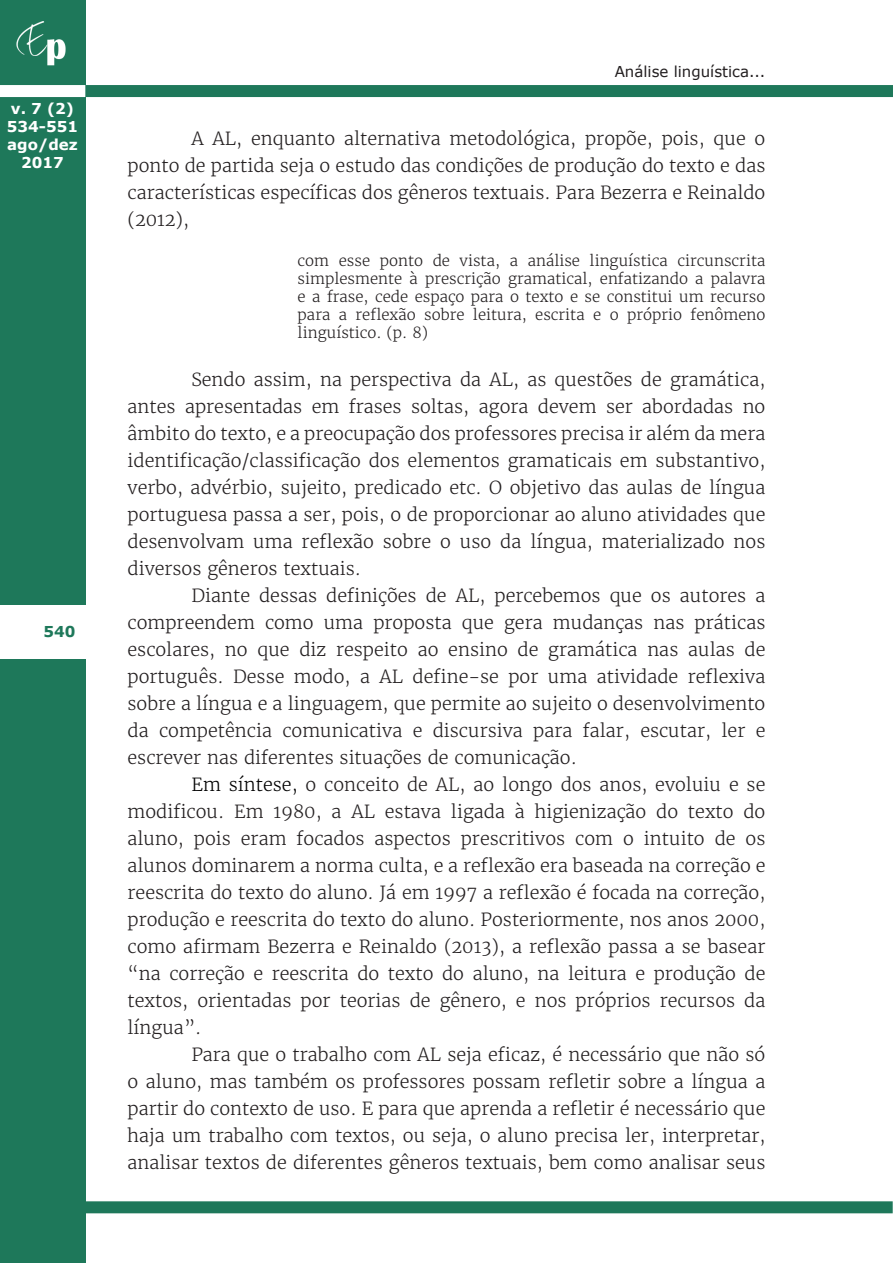
<style>
.page{position:relative;width:893px;height:1263px;background:#fff}
.page>*{position:absolute;margin:0;border:0;box-sizing:border-box;transform-origin:0 0}
.Corpo_do_artigo{font:300 18px/27px "Merriweather";color:#231f20;text-align:justify}
.Citação__4L{font:300 15px/18px "Merriweather";color:#231f20;text-align:justify}
.t1{font:700 15px/18px "Verdana";color:#fff;text-align:center}
.t2{font:15px "Verdana";color:#231f20}
.t3{font:700 15px "Verdana";color:#1e785a}
.s1{color:#000}
</style>
<div class="page">
<div style="left:0;top:0;width:85px;height:1263px;background:#1e785a"></div>
<img style="left:16px;top:21px;width:50px;height:45px">
<div style="left:85px;top:85px;width:808px;height:12px;background:#1e785a"></div>
<div style="left:0;top:85px;width:85px;height:12px;background:#fff"></div>
<div style="left:0;top:605px;width:85px;height:53px;background:#fff"></div>
<div style="left:84px;top:1201px;width:809px;height:12px;background:#1e785a"></div>
<p class="t1" style="left:7px;top:100px;width:73px">v. 7 (2)<br>534-551 ago/dez<br>2017</p>
<p class="t3" style="left:44px;top:621px;width:33px">540</p>
<p class="t2" style="left:615px;top:61px;width:152px">Análise linguística...</p>
<p class="Corpo_do_artigo" style="left:128px;top:125px;width:639px;text-indent:64px">A AL, enquanto alternativa metodológica, propõe, pois, que o ponto de partida seja o estudo das condições de produção do texto e das características específicas dos gêneros textuais. Para Bezerra e Reinaldo (2012),</p>
<p class="Citação__4L" style="left:298px;top:251px;width:469px">com esse ponto de vista, a análise linguística circunscrita simplesmente à prescrição gramatical, enfatizando a palavra e a frase, cede espaço para o texto e se constitui um recurso para a reflexão sobre leitura, escrita e o próprio fenômeno linguístico. (p. 8)</p>
<p class="Corpo_do_artigo" style="left:128px;top:366px;width:639px;text-indent:64px">Sendo assim, na perspectiva da AL, as questões de gramática, antes apresentadas em frases soltas, agora devem ser abordadas no âmbito do texto, e a preocupação dos professores precisa ir além da mera identificação/classificação dos elementos gramaticais em substantivo, verbo, advérbio, sujeito, predicado etc. O objetivo das aulas de língua portuguesa passa a ser, pois, o de proporcionar ao aluno atividades que desenvolvam uma reflexão sobre o uso da língua, materializado nos diversos gêneros textuais.</p>
<p class="Corpo_do_artigo" style="left:128px;top:582px;width:639px;text-indent:64px">Diante dessas definições de AL, percebemos que os autores a compreendem como uma proposta que gera mudanças nas práticas escolares, no que diz respeito ao ensino de gramática nas aulas de português. Desse modo, a AL define-se por uma atividade reflexiva sobre a língua e a linguagem, que permite ao sujeito o desenvolvimento da competência comunicativa e discursiva para falar, escutar, ler e escrever nas diferentes situações de comunicação.</p>
<p class="Corpo_do_artigo" style="left:128px;top:771px;width:639px;text-indent:64px"><span class="s1">Em síntese,</span> o conceito de AL, ao longo dos anos, evoluiu e se modificou. Em 1980, a AL estava ligada à higienização do texto do aluno, pois eram focados aspectos prescritivos com o intuito de os alunos dominarem a norma culta, e a reflexão era baseada na correção e reescrita do texto do aluno. Já em 1997 a reflexão é focada na correção, produção e reescrita do texto do aluno. Posteriormente, nos anos 2000, como afirmam Bezerra e Reinaldo (2013), a reflexão passa a se basear “na correção e reescrita do texto do aluno, na leitura e produção de textos, orientadas por teorias de gênero, e nos próprios recursos da língua”.</p>
<p class="Corpo_do_artigo" style="left:128px;top:1041px;width:639px;text-indent:64px">Para que o trabalho com AL seja eficaz, é necessário que não só o aluno, mas também os professores possam refletir sobre a língua a partir do contexto de uso. E para que aprenda a refletir é necessário que haja um trabalho com textos, ou seja, o aluno precisa ler, interpretar, analisar textos de diferentes gêneros textuais, bem como analisar seus</p>
</div>
